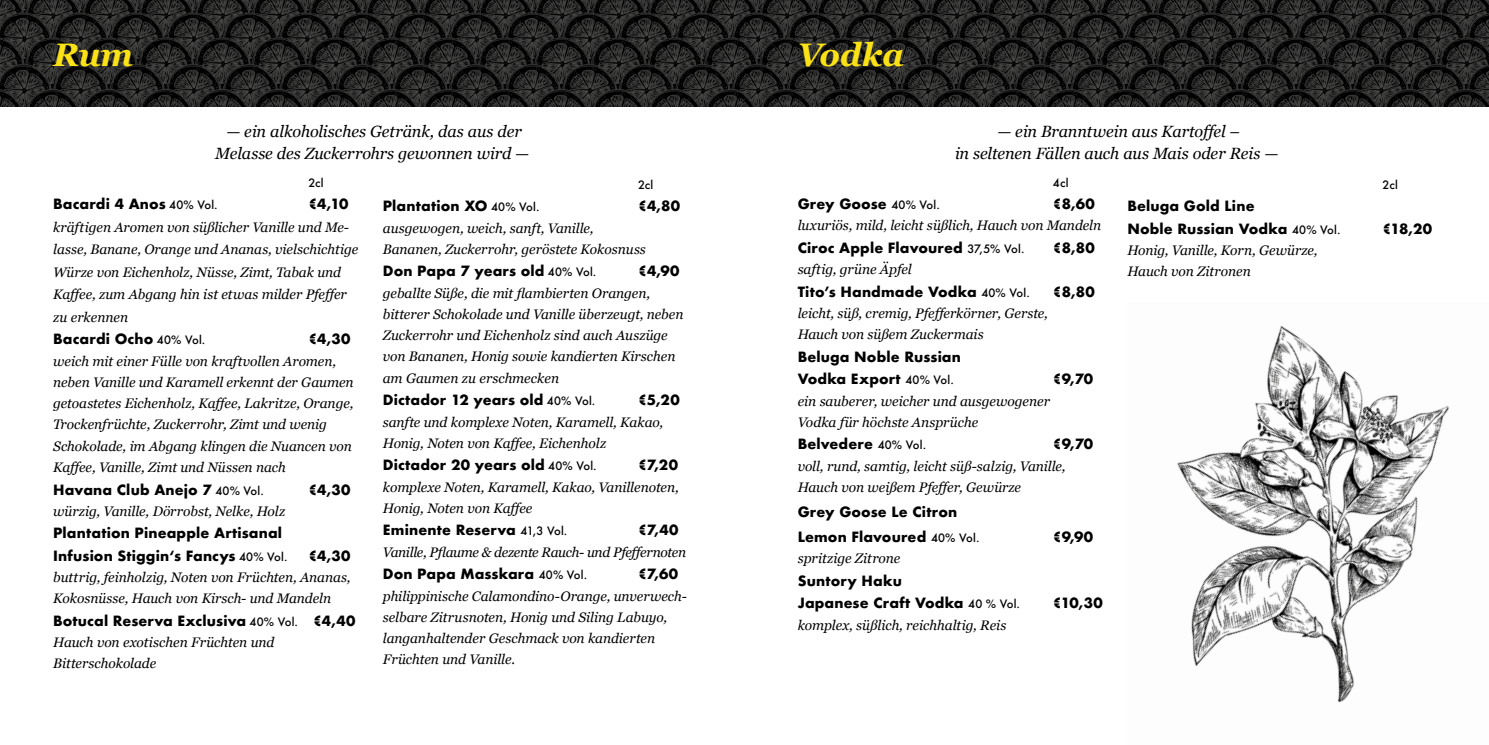
<style>
.page{position:relative;width:1489px;height:745px;background:#fff}
.page>*{position:absolute;margin:0;border:0;box-sizing:border-box;transform-origin:0 0}
.t1{font:italic 700 32.5px "Georgia";letter-spacing:-.005em;color:#fbe216}
.t2{font:italic 16.25px/21.2px "Georgia";letter-spacing:-.01em;color:#000;text-align:center}
.t3{font:italic 13.75px/21.2px "Georgia";letter-spacing:-.005em;color:#000}
.t4{font:700 13.75px/22.5px "Futura";letter-spacing:.01em;color:#000}
.t5{font:italic 13.75px "Georgia";letter-spacing:-.025em;color:#000}
.t6{font:500 11.25px "Futura";letter-spacing:.025em;color:#000}
.s1{font-weight:500;font-size:11.25px}
</style>
<div class="page">
<img style="left:0;top:0;width:1488px;height:106px">
<img style="left:1177px;top:325px;width:272px;height:378px">
<h1 class="t1" style="left:53px;top:30px;width:81px">Rum</h1>
<h1 class="t1" style="left:797px;top:30px;width:108px">Vodka</h1>
<p class="t2" style="left:215px;top:120px;width:315px">— ein alkoholisches Getränk, das aus der<br>Melasse des Zuckerrohrs gewonnen wird —</p>
<p class="t2" style="left:954px;top:120px;width:325px">— ein Branntwein aus Kartoffel –<br>in seltenen Fällen auch aus Mais oder Reis —</p>
<p class="t6" style="left:308px;top:175px;width:17px">2cl</p>
<p class="t4" style="left:53px;top:193px;width:166px">Bacardi 4 Anos <span class="s1">40% Vol.</span></p>
<p class="t4" style="left:308px;top:193px;width:42px">€4,10</p>
<p class="t3" style="left:53px;top:215px;width:307px;line-height:22.5px">kräftigen Aromen von süßlicher Vanille und Me&shy;lasse, Banane, Orange und Ananas, vielschichtige Würze von Eichenholz, Nüsse, Zimt, Tabak und Kaffee, zum Abgang hin ist etwas milder Pfeffer zu erkennen</p>
<p class="t4" style="left:53px;top:327px;width:154px">Bacardi Ocho <span class="s1">40% Vol.</span></p>
<p class="t4" style="left:308px;top:328px;width:44px">€4,30</p>
<p class="t3" style="left:53px;top:349px;width:302px">weich mit einer Fülle von kraftvollen Aromen, neben Vanille und Karamell erkennt der Gaumen getoastetes Eichenholz, Kaffee, Lakritze, Orange, Trockenfrüchte, Zuckerrohr, Zimt und wenig Schokolade, im Abgang klingen die Nuancen von Kaffee, Vanille, Zimt und Nüssen nach</p>
<p class="t4" style="left:53px;top:477px;width:212px">Havana Club Anejo 7 <span class="s1">40% Vol.</span></p>
<p class="t4" style="left:308px;top:478px;width:44px">€4,30</p>
<p class="t3" style="left:53px;top:499px;width:233px">würzig, Vanille, Dörrobst, Nelke, Holz</p>
<p class="t4" style="left:53px;top:521px;width:236px">Plantation Pineapple Artisanal<br>Infusion Stiggin‘s Fancys <span class="s1">40% Vol.</span></p>
<p class="t4" style="left:308px;top:544px;width:44px">€4,30</p>
<p class="t3" style="left:53px;top:566px;width:299px">buttrig, feinholzig, Noten von Früchten, Ananas,<br>Kokosnüsse, Hauch von Kirsch- und Mandeln</p>
<p class="t4" style="left:53px;top:609px;width:304px">Botucal Reserva Exclusiva <span class="s1">40% Vol.</span> €4,40</p>
<p class="t3" style="left:53px;top:631px;width:223px">Hauch von exotischen Früchten und<br>Bitterschokolade</p>
<p class="t6" style="left:638px;top:177px;width:17px">2cl</p>
<p class="t4" style="left:383px;top:195px;width:158px">Plantation XO <span class="s1">40% Vol.</span></p>
<p class="t4" style="left:638px;top:195px;width:44px">€4,80</p>
<p class="t3" style="left:383px;top:216px;width:264px">ausgewogen, weich, sanft, Vanille,<br>Bananen, Zuckerrohr, geröstete Kokosnuss</p>
<p class="t4" style="left:383px;top:260px;width:215px">Don Papa 7 years old <span class="s1">40% Vol.</span></p>
<p class="t4" style="left:638px;top:260px;width:43px">€4,90</p>
<p class="t3" style="left:383px;top:281px;width:302px">geballte Süße, die mit flambierten Orangen, bitterer Schokolade und Vanille überzeugt, neben Zuckerrohr und Eichenholz sind auch Auszüge von Bananen, Honig sowie kandierten Kirschen am Gaumen zu erschmecken</p>
<p class="t4" style="left:383px;top:388px;width:214px">Dictador 12 years old <span class="s1">40% Vol.</span></p>
<p class="t4" style="left:638px;top:388px;width:43px">€5,20</p>
<p class="t3" style="left:383px;top:410px;width:282px">sanfte und komplexe Noten, Karamell, Kakao,<br>Honig, Noten von Kaffee, Eichenholz</p>
<p class="t4" style="left:383px;top:453px;width:215px">Dictador 20 years old <span class="s1">40% Vol.</span></p>
<p class="t4" style="left:638px;top:453px;width:41px">€7,20</p>
<p class="t3" style="left:383px;top:475px;width:297px">komplexe Noten, Karamell, Kakao, Vanillenoten,<br>Honig, Noten von Kaffee</p>
<p class="t4" style="left:383px;top:518px;width:186px">Eminente Reserva <span class="s1">41,3 Vol.</span></p>
<p class="t4" style="left:638px;top:518px;width:42px">€7,40</p>
<p class="t5" style="left:383px;top:541px;width:305px">Vanille, Pflaume &amp; dezente Rauch- und Pfeffernoten</p>
<p class="t4" style="left:383px;top:562px;width:206px">Don Papa Masskara <span class="s1">40% Vol.</span></p>
<p class="t4" style="left:638px;top:562px;width:42px">€7,60</p>
<p class="t3" style="left:383px;top:584px;width:305px">philippinische Calamondino-Orange, unverwech&shy;selbare Zitrusnoten, Honig und Siling Labuyo, langanhaltender Geschmack von kandierten Früchten und Vanille.</p>
<p class="t6" style="left:1052px;top:175px;width:17px">4cl</p>
<p class="t4" style="left:797px;top:193px;width:144px">Grey Goose <span class="s1">40% Vol.</span></p>
<p class="t4" style="left:1052px;top:193px;width:44px">€8,60</p>
<p class="t3" style="left:797px;top:214px;width:305px">luxuriös, mild, leicht süßlich, Hauch von Mandeln</p>
<p class="t4" style="left:797px;top:236px;width:228px">Ciroc Apple Flavoured <span class="s1">37,5% Vol.</span></p>
<p class="t4" style="left:1052px;top:236px;width:43px">€8,80</p>
<p class="t3" style="left:797px;top:258px;width:115px">saftig, grüne Äpfel</p>
<p class="t4" style="left:797px;top:280px;width:234px">Tito’s Handmade Vodka <span class="s1">40% Vol.</span></p>
<p class="t4" style="left:1052px;top:280px;width:43px">€8,80</p>
<p class="t3" style="left:797px;top:302px;width:252px">leicht, süß, cremig, Pfefferkörner, Gerste,<br>Hauch von süßem Zuckermais</p>
<p class="t4" style="left:797px;top:345px;width:165px">Beluga Noble Russian<br>Vodka Export <span class="s1">40% Vol.</span></p>
<p class="t4" style="left:1052px;top:368px;width:42px">€9,70</p>
<p class="t3" style="left:797px;top:389px;width:254px">ein sauberer, weicher und ausgewogener<br>Vodka für höchste Ansprüche</p>
<p class="t4" style="left:797px;top:432px;width:130px">Belvedere <span class="s1">40% Vol.</span></p>
<p class="t4" style="left:1052px;top:433px;width:42px">€9,70</p>
<p class="t3" style="left:797px;top:454px;width:269px">voll, rund, samtig, leicht süß-salzig, Vanille,<br>Hauch von weißem Pfeffer, Gewürze</p>
<p class="t4" style="left:797px;top:499px;width:183px;line-height:25px">Grey Goose Le Citron<br>Lemon Flavoured <span class="s1">40% Vol.</span></p>
<p class="t4" style="left:1052px;top:525px;width:42px">€9,90</p>
<p class="t3" style="left:797px;top:547px;width:104px">spritzige Zitrone</p>
<p class="t4" style="left:797px;top:569px;width:224px">Suntory Haku<br>Japanese Craft Vodka <span class="s1">40 % Vol.</span></p>
<p class="t3" style="left:797px;top:613px;width:210px">komplex, süßlich, reichhaltig, Reis</p>
<p class="t4" style="left:1052px;top:591px;width:51px">€10,30</p>
<p class="t4" style="left:1127px;top:195px;width:215px">Beluga Gold Line<br>Noble Russian Vodka <span class="s1">40% Vol.</span></p>
<p class="t3" style="left:1127px;top:239px;width:192px">Honig, Vanille, Korn, Gewürze,<br>Hauch von Zitronen</p>
<p class="t6" style="left:1382px;top:177px;width:17px">2cl</p>
<p class="t4" style="left:1382px;top:217px;width:51px">€18,20</p>
</div>
